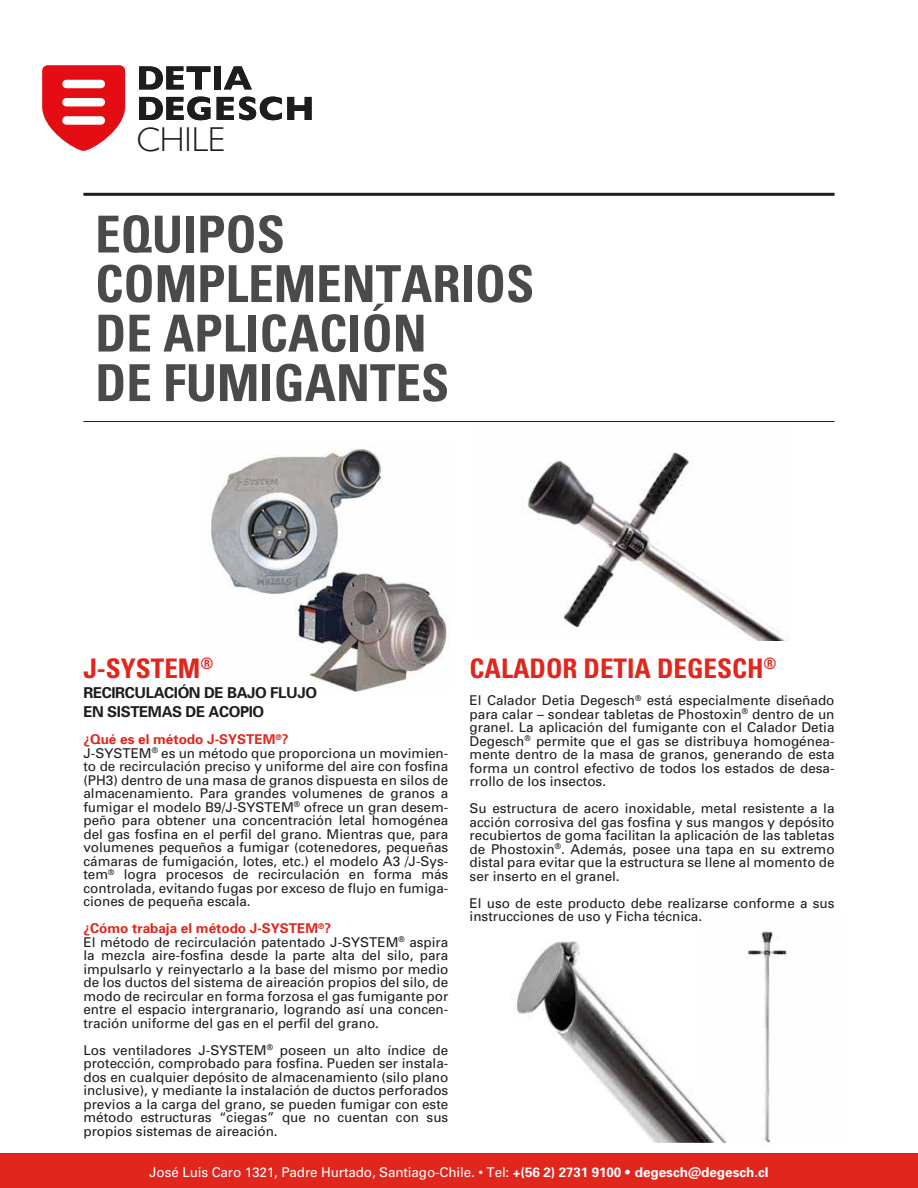
<style>
.page{position:relative;width:918px;height:1188px;background:#fff}
.page>*{position:absolute;margin:0;border:0;box-sizing:border-box;transform-origin:0 0}
.t1{font:700 condensed 51px/49.5px "Univers";color:#4a4a49}
.t2{font:300 34.5px "Gill Sans";color:#1d1d1b}
.t3{font:700 condensed 27px "Univers";color:#e1261d}
.t4{font:700 15px/19.5px "Univers";letter-spacing:-.025em;color:#1d1d1b}
.t5{font:13.5px/13.5px "Univers";color:#1d1d1b}
.t6{font:13.5px "Univers";letter-spacing:-.01em;color:#fff}
.s1{font-weight:700;color:#e1261d}
.s2{font-weight:700}
.s3{font-weight:300}
</style>
<div class="page">
<img style="left:210px;top:447px;width:239px;height:244px">
<img style="left:745px;top:931px;width:42px;height:212px">
<hr style="left:83px;top:421px;width:752px;height:1px;background:#1d1d1b">
<hr style="left:83px;top:193px;width:752px;height:3px;background:#1d1d1b">
<div style="left:0;top:1154px;width:918px;height:34px;background:#e1261d"></div>
<svg style="left:139px;top:66px;width:71px;height:23px"></svg>
<div style="left:214px;top:66px;width:7px;height:23px;background:#1d1d1b"></div>
<svg style="left:224px;top:66px;width:28px;height:23px"></svg>
<svg style="left:139px;top:97px;width:71px;height:23px"></svg>
<svg style="left:217px;top:97px;width:95px;height:23px"></svg>
<svg style="left:42px;top:65px;width:83px;height:86px"></svg>
<div style="left:62px;top:98px;width:43px;height:8px;background:#fff;border-radius:4px"></div>
<div style="left:62px;top:116px;width:43px;height:9px;background:#fff;border-radius:4px"></div>
<div style="left:62px;top:80px;width:43px;height:8px;background:#fff;border-radius:4px"></div>
<img style="left:528px;top:452px;width:262px;height:189px">
<img style="left:517px;top:941px;width:210px;height:202px">
<h2 class="t2" style="left:136px;top:112px;width:90px">CHILE</h2>
<h1 class="t1" style="left:95px;top:209px;width:441px">EQUIPOS<br>COMPLEMENTARIOS<br>DE APLICACIÓN<br>DE FUMIGANTES</h1>
<h3 class="t3" style="left:83px;top:652px;width:132px">J-SYSTEM<sup>®</sup></h3>
<p class="t4" style="left:83px;top:683px;width:235px">RECIRCULACIÓN DE BAJO FLUJO<br>EN SISTEMAS DE ACOPIO</p>
<p class="t5" style="left:83px;top:733px;width:366px"><span class="s1">¿Qué es el método J-SYSTEM</span><sup>®</sup><span class="s1">?<br></span>J-SYSTEM<sup>®</sup> es un método que proporciona un movimien&shy;to de recirculación preciso y uniforme del aire con fosfina (PH3) dentro de una masa de granos dispuesta en silos de almacenamiento. Para grandes volumenes de granos a fumigar el modelo B9/J-SYSTEM<sup>®</sup> ofrece un gran desem&shy;peño para obtener una concentración letal homogénea del gas fosfina en el perfil del grano. Mientras que, para volumenes pequeños a fumigar (cotenedores, pequeñas cámaras de fumigación, lotes, etc.) el modelo A3 /J-Sys&shy;tem<sup>®</sup> logra procesos de recirculación en forma más controlada, evitando fugas por exceso de flujo en fumiga&shy;ciones de pequeña escala.</p>
<p class="t5" style="left:83px;top:922px;width:366px"><span class="s1">¿Cómo trabaja el método J-SYSTEM</span><sup>®</sup><span class="s1">?<br></span>El método de recirculación patentado J-SYSTEM<sup>®</sup> aspira la mezcla aire-fosfina desde la parte alta del silo, para impulsarlo y reinyectarlo a la base del mismo por medio de los ductos del sistema de aireación propios del silo, de modo de recircular en forma forzosa el gas fumigante por entre el espacio intergranario, logrando así una concen&shy;tración uniforme del gas en el perfil del grano.</p>
<p class="t5" style="left:83px;top:1043px;width:366px;text-align:justify">Los ventiladores J-SYSTEM<sup>®</sup> poseen un alto índice de protección, comprobado para fosfina. Pueden ser instala&shy;dos en cualquier depósito de almacenamiento (silo plano inclusive), y mediante la instalación de ductos perforados previos a la carga del grano, se pueden fumigar con este método estructuras “ciegas” que no cuentan con sus propios sistemas de aireación.</p>
<h3 class="t3" style="left:470px;top:652px;width:309px">CALADOR DETIA DEGESCH<sup>®</sup></h3>
<p class="t5" style="left:470px;top:694px;width:366px;text-align:justify">El Calador Detia Degesch<sup>®</sup> está especialmente diseñado para calar – sondear tabletas de Phostoxin<sup>®</sup> dentro de un granel. La aplicación del fumigante con el Calador Detia Degesch<sup>®</sup> permite que el gas se distribuya homogénea&shy;mente dentro de la masa de granos, generando de esta forma un control efectivo de todos los estados de desa&shy;rrollo de los insectos.</p>
<p class="t5" style="left:470px;top:802px;width:366px;text-align:justify">Su estructura de acero inoxidable, metal resistente a la acción corrosiva del gas fosfina y sus mangos y depósito recubiertos de goma facilitan la aplicación de las tabletas de Phostoxin<sup>®</sup>. Además, posee una tapa en su extremo distal para evitar que la estructura se llene al momento de ser inserto en el granel.</p>
<p class="t5" style="left:470px;top:896px;width:366px">El uso de este producto debe realizarse conforme a sus instrucciones de uso y Ficha técnica.</p>
<p class="t6" style="left:149px;top:1164px;width:621px">José Luis Caro 1321, Padre Hurtado, Santiago-Chile. • Tel: <span class="s2">+(56 2) 2731 9100</span> <span class="s3">•</span> <span class="s2">degesch@degesch.cl</span></p>
</div>
